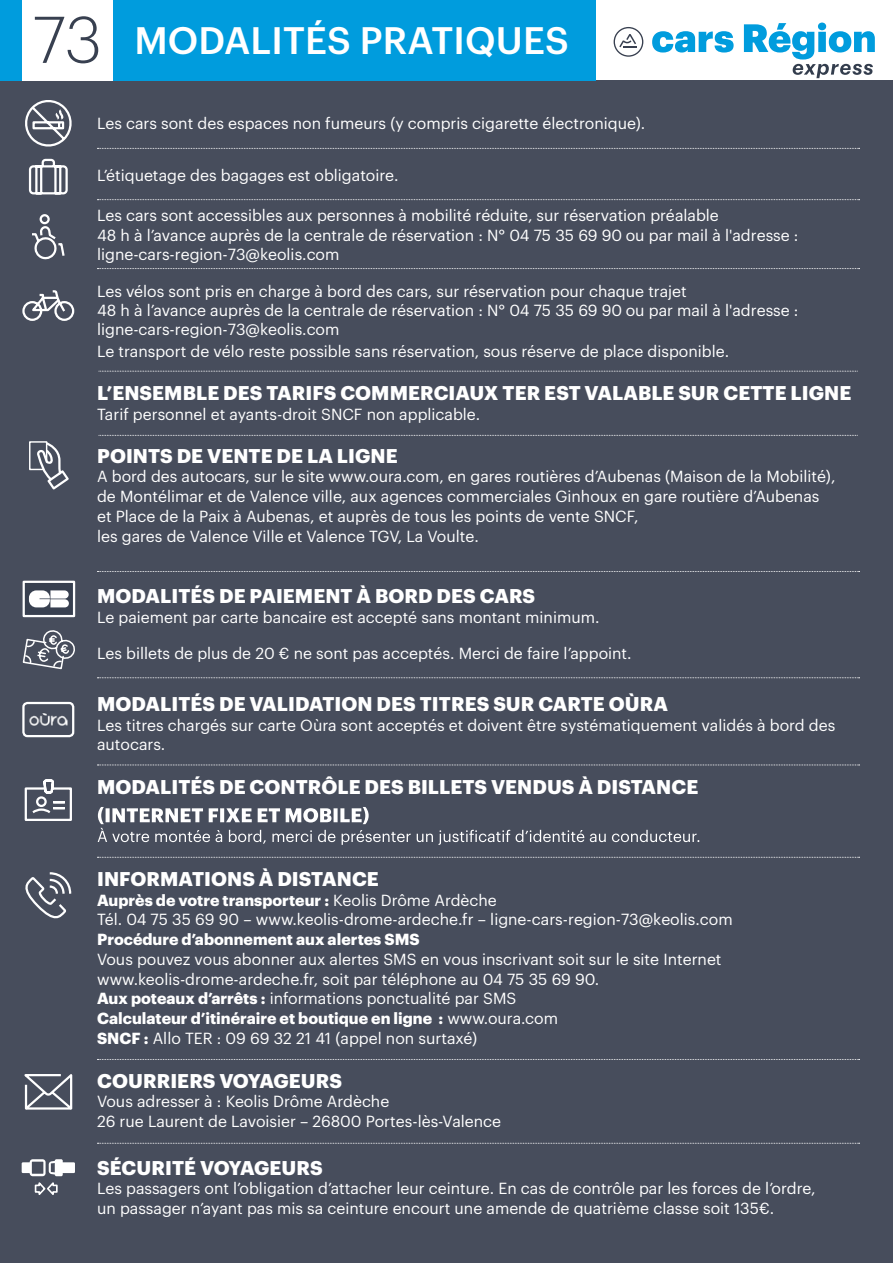
<style>
.page{position:relative;width:893px;height:1263px;background:#fff}
.page>*{position:absolute;margin:0;border:0;box-sizing:border-box;transform-origin:0 0}
.t1{font:500 37.5px "Graphik";letter-spacing:.005em;color:#fff}
.t2{font:700 19.5px "Graphik";letter-spacing:.005em;color:#fff}
.t3{font:15.75px/19.6px "Graphik";color:#fff}
.t4{font:700 15.75px "Graphik";color:#fff}
.s1{font-weight:300;font-size:64.5px;color:#384050}
.s2{font-weight:700}
</style>
<div class="page">
<div style="left:0;top:81px;width:893px;height:1182px;background:#474d5c"></div>
<div style="left:0;top:0;width:595px;height:81px;background:#009cdd"></div>
<div style="left:22px;top:0;width:91px;height:81px;background:#fff"></div>
<svg style="left:614px;top:27px;width:29px;height:30px"></svg>
<svg style="left:652px;top:31px;width:82px;height:22px"></svg>
<svg style="left:98px;top:807px;width:601px;height:38px"></svg>
<svg style="left:97px;top:199px;width:763px;height:1px"></svg>
<svg style="left:97px;top:148px;width:763px;height:1px"></svg>
<svg style="left:97px;top:268px;width:763px;height:1px"></svg>
<svg style="left:99px;top:371px;width:759px;height:1px"></svg>
<svg style="left:99px;top:435px;width:759px;height:1px"></svg>
<svg style="left:97px;top:571px;width:763px;height:1px"></svg>
<svg style="left:97px;top:677px;width:763px;height:1px"></svg>
<svg style="left:97px;top:765px;width:763px;height:1px"></svg>
<svg style="left:97px;top:857px;width:763px;height:1px"></svg>
<svg style="left:97px;top:1059px;width:763px;height:1px"></svg>
<svg style="left:97px;top:1143px;width:763px;height:1px"></svg>
<div style="left:23px;top:581px;width:52px;height:36px;background:#384050;border:2px solid #fff"></div>
<svg style="left:29px;top:590px;width:40px;height:17px"></svg>
<svg style="left:25px;top:100px;width:47px;height:47px"></svg>
<svg style="left:28px;top:158px;width:40px;height:37px"></svg>
<svg style="left:32px;top:214px;width:33px;height:45px"></svg>
<svg style="left:22px;top:290px;width:53px;height:31px"></svg>
<svg style="left:22px;top:1159px;width:53px;height:36px"></svg>
<svg style="left:24px;top:1074px;width:49px;height:36px"></svg>
<svg style="left:25px;top:872px;width:47px;height:47px"></svg>
<svg style="left:24px;top:779px;width:48px;height:42px"></svg>
<div style="left:22px;top:702px;width:52px;height:35px;border:2px solid #fff;border-radius:4px"></div>
<svg style="left:22px;top:630px;width:53px;height:40px"></svg>
<svg style="left:29px;top:441px;width:40px;height:49px"></svg>
<img style="left:22px;top:703px;width:53px;height:34px">
<svg style="left:744px;top:23px;width:131px;height:55px"></svg>
<h1 class="t1" style="left:33px;top:12px;width:537px"><span class="s1">73</span> MODALITÉS PRATIQUES</h1>
<p class="t3" style="left:97px;top:112px;width:550px">Les cars sont des espaces non fumeurs (y compris cigarette électronique).</p>
<p class="t3" style="left:97px;top:164px;width:303px">L’étiquetage des bagages est obligatoire.</p>
<p class="t3" style="left:97px;top:205px;width:703px">Les cars sont accessibles aux personnes à mobilité réduite, sur réservation préalable<br>48 h à l’avance auprès de la centrale de réservation : N° 04 75 35 69 90 ou par mail à l'adresse : ligne-cars-region-73@keolis.com</p>
<p class="t3" style="left:97px;top:280px;width:703px">Les vélos sont pris en charge à bord des cars, sur réservation pour chaque trajet<br>48 h à l’avance auprès de la centrale de réservation : N° 04 75 35 69 90 ou par mail à l'adresse : ligne-cars-region-73@keolis.com</p>
<p class="t3" style="left:97px;top:340px;width:633px">Le transport de vélo reste possible sans réservation, sous réserve de place disponible.</p>
<p class="t2" style="left:97px;top:378px;width:756px">L’ENSEMBLE DES TARIFS COMMERCIAUX TER EST VALABLE SUR CETTE LIGNE</p>
<p class="t3" style="left:97px;top:403px;width:385px">Tarif personnel et ayants-droit SNCF non applicable.</p>
<p class="t2" style="left:97px;top:440px;width:302px">POINTS DE VENTE DE LA LIGNE</p>
<p class="t3" style="left:97px;top:465px;width:740px">A bord des autocars, sur le site www.oura.com, en gares routières d’Aubenas (Maison de la Mobilité), de Montélimar et de Valence ville, aux agences commerciales Ginhoux en gare routière d’Aubenas et Place de la Paix à Aubenas, et auprès de tous les points de vente SNCF,<br>les gares de Valence Ville et Valence TGV, La Voulte.</p>
<p class="t2" style="left:97px;top:581px;width:440px">MODALITÉS DE PAIEMENT À BORD DES CARS</p>
<p class="t3" style="left:97px;top:606px;width:504px">Le paiement par carte bancaire est accepté sans montant minimum.</p>
<p class="t3" style="left:97px;top:642px;width:536px">Les billets de plus de 20 € ne sont pas acceptés. Merci de faire l’appoint.</p>
<p class="t2" style="left:97px;top:689px;width:572px">MODALITÉS DE VALIDATION DES TITRES SUR CARTE OÙRA</p>
<p class="t3" style="left:97px;top:714px;width:740px">Les titres chargés sur carte Oùra sont acceptés et doivent être systématiquement validés à bord des autocars.</p>
<p class="t2" style="left:97px;top:772px;width:603px">MODALITÉS DE CONTRÔLE DES BILLETS VENDUS À DISTANCE</p>
<p class="t2" style="left:97px;top:864px;width:283px">INFORMATIONS À DISTANCE</p>
<p class="t3" style="left:97px;top:889px;width:637px"><span class="s2">Auprès de votre transporteur :</span> Keolis Drôme Ardèche<br>Tél. 04 75 35 69 90 – www.keolis-drome-ardeche.fr – ligne-cars-region-73@keolis.com</p>
<p class="t4" style="left:97px;top:927px;width:324px">Procédure d’abonnement aux alertes SMS</p>
<p class="t3" style="left:97px;top:948px;width:626px">Vous pouvez vous abonner aux alertes SMS en vous inscrivant soit sur le site Internet www.keolis-drome-ardeche.fr, soit par téléphone au 04 75 35 69 90.<br><span class="s2">Aux poteaux d’arrêts :</span> informations ponctualité par SMS<br><span class="s2">Calculateur d’itinéraire et boutique en ligne :</span> www.oura.com<br><span class="s2">SNCF :</span> Allo TER : 09 69 32 21 41 (appel non surtaxé)</p>
<p class="t2" style="left:97px;top:1065px;width:246px">COURRIERS VOYAGEURS</p>
<p class="t3" style="left:97px;top:1090px;width:406px">Vous adresser à : Keolis Drôme Ardèche<br>26 rue Laurent de Lavoisier – 26800 Portes-lès-Valence</p>
<p class="t2" style="left:97px;top:1152px;width:227px">SÉCURITÉ VOYAGEURS</p>
<p class="t3" style="left:97px;top:1177px;width:720px">Les passagers ont l’obligation d’attacher leur ceinture. En cas de contrôle par les forces de l’ordre, un passager n’ayant pas mis sa ceinture encourt une amende de quatrième classe soit 135€.</p>
</div>
